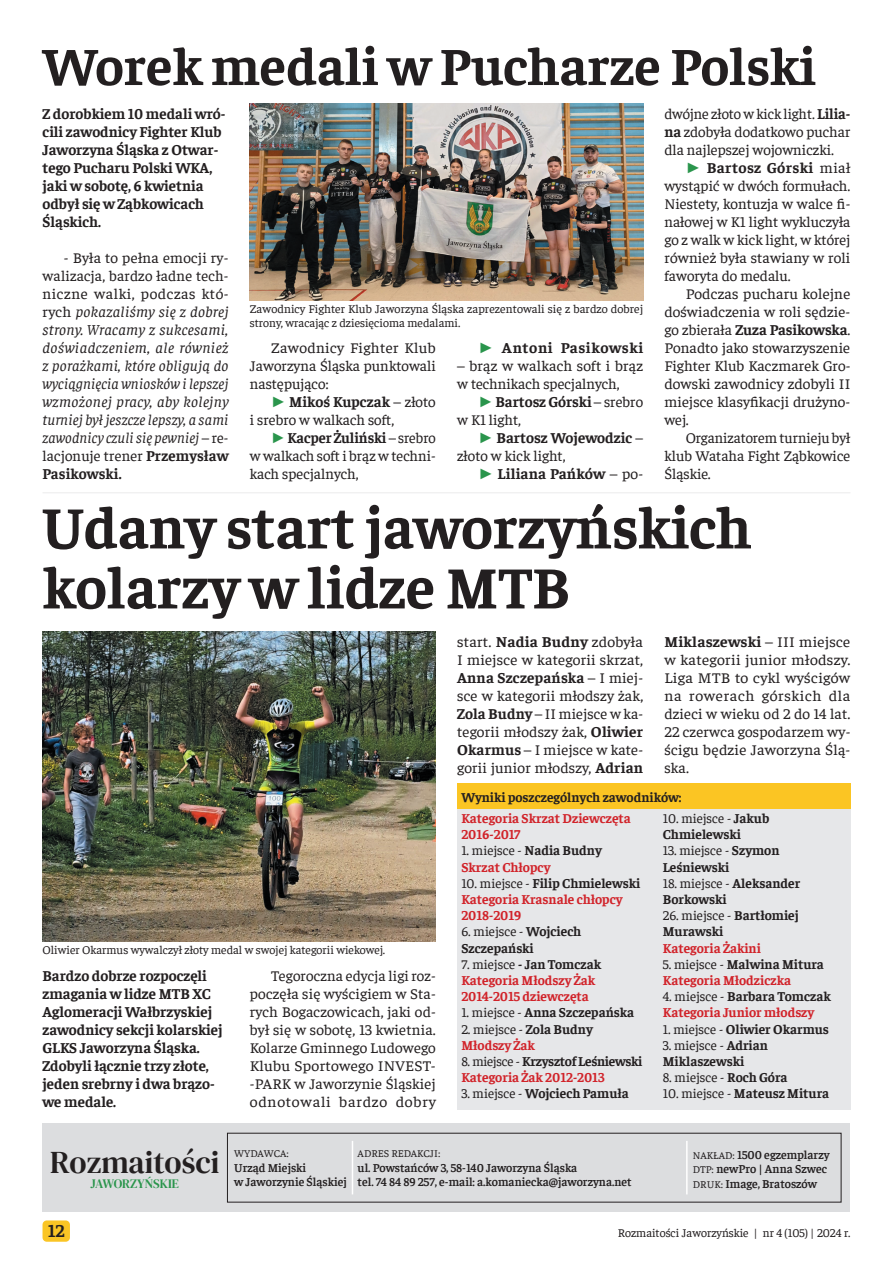
<style>
.page{position:relative;width:893px;height:1263px;background:#fff}
.page>*{position:absolute;margin:0;border:0;box-sizing:border-box;transform-origin:0 0}
.t1{font:700 60px/60px "Faustina";color:#231f20}
.t2{font:700 54px "Faustina";color:#231f20}
.t3{font:31.5px "DM Serif Text";color:#231f20}
.t4{font:700 18px "Faustina";color:#231f20}
.t5{font:15px/18px "Faustina";letter-spacing:.005em;color:#231f20;text-align:justify}
.t6{font:700 15px/18px "Faustina";color:#231f20}
.t7{font:italic 15px/18px "Faustina";letter-spacing:.01em;color:#231f20;text-align:justify}
.t8{font:15px/18px "Faustina";letter-spacing:.005em;color:#231f20;text-align:justify;scale:1.04 1}
.t9{font:15px/18px "Faustina";letter-spacing:.005em;color:#231f20;text-align:justify;scale:1.05 1}
.t10{font:700 15px "Faustina";letter-spacing:.04em;color:#231f20}
.t11{font:700 13.5px/16.2px "Faustina";color:#231f20}
.t12{font:700 13.5px/16.2px "Faustina";color:#d1232a}
.t13{font:700 13.5px/16.2px "Faustina";letter-spacing:-.02em;color:#d1232a}
.t14{font:13.5px/16.2px "Faustina";color:#231f20}
.t15{font:12.75px "DM Serif Text";letter-spacing:-.005em;color:#2a954c}
.t16{font:12px/14.4px "Faustina";color:#231f20}
.t17{font:600 12px/14.4px "Faustina";color:#231f20}
.t18{font:10.5px "Faustina";color:#231f20}
.s1{font-style:normal}
.s2{font-weight:700;font-style:normal}
.s3{font-weight:700}
.s4{font-family:"Arial";color:#2a954c}
.s5{font-family:"Arial";font-weight:400;color:#2a954c}
.s6{font-weight:400}
.s7{font-weight:400;color:#231f20}
.s8{color:#231f20}
.s9{font-weight:700;color:#d1232a}
.s10{font-weight:400;font-size:10.5px}
</style>
<div class="page">
<div style="left:43px;top:1220px;width:27px;height:22px;background:#fac525;border-radius:4px"></div>
<div style="left:43px;top:1123px;width:807px;height:89px;background:#dcdddf"></div>
<div style="left:227px;top:1133px;width:614px;height:69px;border:1px solid #231f20"></div>
<hr style="left:352px;top:1141px;width:1px;height:53px;background:#fff">
<hr style="left:686px;top:1141px;width:2px;height:53px;background:#fff">
<img style="left:250px;top:103px;width:393px;height:197px">
<hr style="left:43px;top:492px;width:807px;height:1px;background:#ededee">
<img style="left:43px;top:631px;width:393px;height:311px">
<div style="left:457px;top:783px;width:393px;height:327px;background:#e6e7e9"></div>
<div style="left:457px;top:783px;width:393px;height:26px;background:#fbc523"></div>
<h2 class="t2" style="left:43px;top:29px;width:775px">Worek medali w Pucharze Polski</h2>
<p class="t6" style="left:43px;top:104px;width:185px">Z dorobkiem 10 medali wró&shy;cili zawodnicy Fighter Klub<br>Jaworzyna Śląska z Otwar&shy;tego Pucharu Polski WKA, jaki w sobotę, 6 kwietnia odbył się w Ząbkowicach<br>Śląskich.</p>
<p class="t7" style="left:43px;top:248px;width:188px;text-indent:21px"><span class="s1">- Była to pełna emocji ry&shy;walizacja, bardzo ładne tech&shy;niczne walki, podczas któ&shy;rych</span> pokazaliśmy się z dobrej strony. Wracamy z sukcesami, doświadczeniem, ale również z porażkami, które obligują do wyciągnięcia wniosków i lepszej wzmożonej pracy, aby kolejny turniej był jeszcze lepszy, a sami zawodnicy czuli się pewniej <span class="s1">– re&shy;lacjonuje trener</span> <span class="s2">Przemysław Pasikowski.</span></p>
<p class="t5" style="left:664px;top:104px;width:188px">dwójne złoto w kick light. <span class="s3">Lilia&shy;na</span> zdobyła dodatkowo puchar dla najlepszej wojowniczki.</p>
<p class="t5" style="left:664px;top:158px;width:188px;text-indent:21px"><span class="s4">►</span> <span class="s3">Bartosz Górski</span> miał wystąpić w dwóch formułach.<br>Niestety, kontuzja w walce fi&shy;nałowej w K1 light wykluczyła go z walk w kick light, w której również była stawiany w roli faworyta do medalu.</p>
<p class="t5" style="left:664px;top:284px;width:188px;text-indent:21px">Podczas pucharu kolejne doświadczenia w roli sędzie&shy;go zbierała <span class="s3">Zuza Pasikowska</span>.<br>Ponadto jako stowarzyszenie Fighter Klub Kaczmarek Gro&shy;dowski zawodnicy zdobyli II miejsce klasyfikacji drużyno&shy;wej.</p>
<p class="t5" style="left:664px;top:428px;width:188px;text-indent:21px">Organizatorem turnieju był klub Wataha Fight Ząbkowice Śląskie.</p>
<h1 class="t1" style="left:43px;top:493px;width:710px">Udany start jaworzyńskich kolarzy w lidze MTB</h1>
<p class="t16" style="left:250px;top:300px;width:395px">Zawodnicy Fighter Klub Jaworzyna Śląska zaprezentowali się z bardzo dobrej strony, wracając z dziesięcioma medalami.</p>
<p class="t10" style="left:478px;top:337px;width:166px"><span class="s5">►</span> Antoni Pasikowski</p>
<p class="t5" style="left:457px;top:356px;width:188px">– brąz w walkach soft i brąz w technikach specjalnych,</p>
<p class="t5" style="left:457px;top:392px;width:188px;text-indent:21px"><span class="s4">►</span> <span class="s3">Bartosz Górski</span> – srebro w K1 light,</p>
<p class="t6" style="left:457px;top:427px;width:188px;text-indent:21px"><span class="s5">►</span> Bartosz Wojewodzic <span class="s6">– złoto w kick light,</span></p>
<p class="t6" style="left:478px;top:463px;width:166px"><span class="s5">►</span> Liliana Pańków <span class="s6">– po-</span></p>
<p class="t5" style="left:250px;top:338px;width:188px;text-indent:21px">Zawodnicy Fighter Klub Jaworzyna Śląska punktowali następująco:</p>
<p class="t5" style="left:250px;top:392px;width:187px;text-indent:21px"><span class="s4">►</span> <span class="s3">Mikoś Kupczak</span> – złoto i srebro w walkach soft,</p>
<p class="t5" style="left:250px;top:428px;width:188px;text-indent:21px"><span class="s4">►</span> <span class="s3">Kacper Żuliński</span> – srebro w walkach soft i brąz w techni&shy;kach specjalnych,</p>
<p class="t8" style="left:457px;top:632px;width:180px">start. <span class="s3">Nadia Budny</span> zdobyła I miejsce w kategorii skrzat, <span class="s3">Anna Szczepańska</span> – I miej&shy;sce w kategorii młodszy żak, <span class="s3">Zola Budny</span> – II miejsce w ka&shy;tegorii młodszy żak, <span class="s3">Oliwier Okarmus</span> – I miejsce w kate&shy;gorii junior młodszy, <span class="s3">Adrian</span></p>
<p class="t9" style="left:664px;top:632px;width:179px"><span class="s3">Miklaszewski</span> – III miejsce w kategorii junior młodszy.<br>Liga MTB to cykl wyścigów na rowerach górskich dla dzieci w wieku od 2 do 14 lat.<br>22 czerwca gospodarzem wy&shy;ścigu będzie Jaworzyna Ślą&shy;ska.</p>
<p class="t16" style="left:43px;top:942px;width:344px">Oliwier Okarmus wywalczył złoty medal w swojej kategorii wiekowej.</p>
<p class="t6" style="left:43px;top:966px;width:181px">Bardzo dobrze rozpoczęli zmagania w lidze MTB XC<br>Aglomeracji Wałbrzyskiej zawodnicy sekcji kolarskiej<br>GLKS Jaworzyna Śląska.<br>Zdobyli łącznie trzy złote, jeden srebrny i dwa brązo&shy;we medale.</p>
<p class="t5" style="left:250px;top:966px;width:188px;text-indent:21px">Tegoroczna edycja ligi roz&shy;poczęła się wyścigiem w Sta&shy;rych Bogaczowicach, jaki od&shy;był się w sobotę, 13 kwietnia.<br>Kolarze Gminnego Ludowego Klubu Sportowego INVEST--PARK w Jaworzynie Śląskiej odnotowali bardzo dobry</p>
<p class="t11" style="left:461px;top:788px;width:222px">Wyniki poszczególnych zawodników:</p>
<p class="t12" style="left:461px;top:809px;width:171px">Kategoria Skrzat Dziewczęta<br>2016-2017</p>
<p class="t12" style="left:461px;top:842px;width:142px"><span class="s7">1. miejsce -</span> <span class="s8">Nadia Budny<br></span>Skrzat Chłopcy</p>
<p class="t12" style="left:461px;top:874px;width:180px"><span class="s7">10. miejsce -</span> <span class="s8">Filip Chmielewski<br></span>Kategoria Krasnale chłopcy<br>2018-2019</p>
<p class="t11" style="left:461px;top:923px;width:122px"><span class="s6">6. miejsce -</span> Wojciech<br>Szczepański</p>
<p class="t12" style="left:461px;top:955px;width:141px"><span class="s7">7. miejsce</span> <span class="s8">- Jan Tomczak<br></span>Kategoria Młodszy Żak<br>2014-2015 dziewczęta</p>
<p class="t11" style="left:461px;top:1004px;width:174px"><span class="s6">1. miejsce -</span> Anna Szczepańska</p>
<p class="t14" style="left:461px;top:1020px;width:133px">2. miejsce - <span class="s3">Zola Budny<br></span><span class="s9">Młodszy Żak</span></p>
<p class="t13" style="left:461px;top:1052px;width:183px"><span class="s7">8. miejsce -</span> <span class="s8">Krzysztof Leśniewski<br></span>Kategoria Żak 2012-2013</p>
<p class="t11" style="left:461px;top:1085px;width:169px"><span class="s6">3. miejsce -</span> Wojciech Pamuła</p>
<p class="t11" style="left:663px;top:809px;width:108px"><span class="s6">10. miejsce -</span> Jakub<br>Chmielewski</p>
<p class="t11" style="left:663px;top:842px;width:118px"><span class="s6">13. miejsce -</span> Szymon<br>Leśniewski</p>
<p class="t11" style="left:663px;top:874px;width:139px"><span class="s6">18. miejsce -</span> Aleksander<br>Borkowski</p>
<p class="t11" style="left:663px;top:906px;width:138px"><span class="s6">26. miejsce -</span> Bartłomiej<br>Murawski</p>
<p class="t12" style="left:663px;top:939px;width:100px">Kategoria Żakini</p>
<p class="t12" style="left:663px;top:955px;width:163px"><span class="s7">5. miejsce -</span> <span class="s8">Malwina Mitura<br></span>Kategoria Młodziczka</p>
<p class="t12" style="left:663px;top:987px;width:169px"><span class="s7">4. miejsce -</span> <span class="s8">Barbara Tomczak<br></span>Kategoria Junior młodszy</p>
<p class="t11" style="left:663px;top:1020px;width:168px"><span class="s6">1. miejsce -</span> Oliwier Okarmus</p>
<p class="t11" style="left:663px;top:1036px;width:107px"><span class="s6">3. miejsce -</span> Adrian<br>Miklaszewski</p>
<p class="t14" style="left:663px;top:1068px;width:126px">8. miejsce - <span class="s3">Roch Góra</span></p>
<p class="t11" style="left:663px;top:1085px;width:168px"><span class="s6">10. miejsce -</span> Mateusz Mitura</p>
<h3 class="t3" style="left:50px;top:1144px;width:171px">Rozmaitości</h3>
<p class="t15" style="left:91px;top:1176px;width:90px">JAWORZYŃSKIE</p>
<p class="t18" style="left:234px;top:1147px;width:56px">WYDAWCA:</p>
<p class="t17" style="left:234px;top:1159px;width:114px">Urząd Miejski<br>w Jaworzynie Śląskiej</p>
<p class="t18" style="left:358px;top:1147px;width:84px">ADRES REDAKCJI:</p>
<p class="t17" style="left:358px;top:1159px;width:276px">ul. Powstańców 3, 58-140 Jaworzyna Śląska<br>tel. 74 84 89 257, e-mail: a.komaniecka@jaworzyna.net</p>
<p class="t17" style="left:693px;top:1147px;width:138px"><span class="s10">NAKŁAD:</span> 1500 egzemplarzy<br><span class="s10">DTP:</span> newPro | Anna Szwec<br><span class="s10">DRUK:</span> Image, Bratoszów</p>
<p class="t4" style="left:48px;top:1218px;width:18px">12</p>
<p class="t16" style="left:618px;top:1225px;width:234px">Rozmaitości Jaworzyńskie | nr 4 (105) | 2024 r.</p>
</div>
